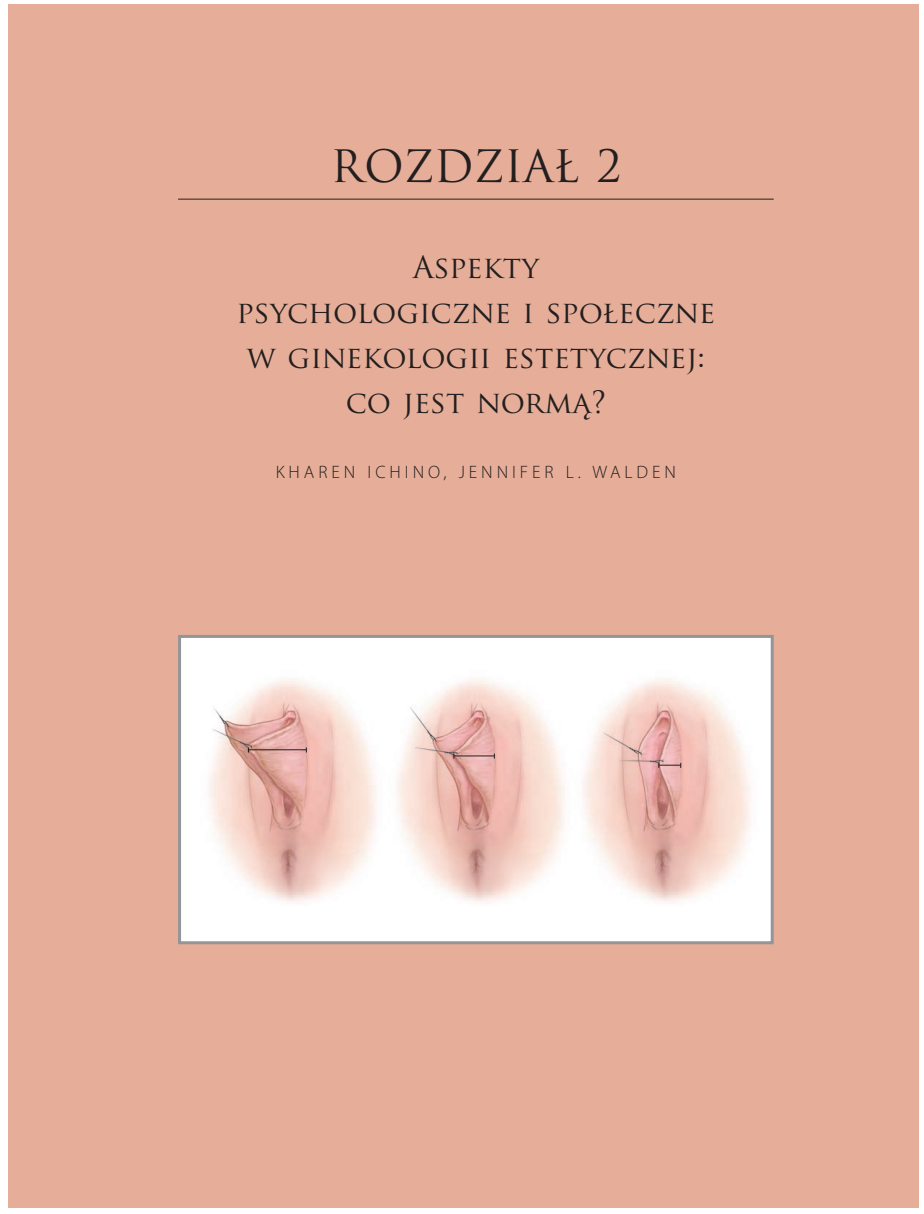
<style>
.page{position:relative;width:924px;height:1214px;background:#fff}
.page>*{position:absolute;margin:0;border:0;box-sizing:border-box;transform-origin:0 0}
.rozdział_01{font:43.5px "Trajan Pro";color:#231f20}
.rozdział_02{font:30px/45px "Trajan Pro";color:#231f20;text-align:center}
.autor{font:300 18px "Myriad Pro";letter-spacing:.22em;color:#231f20}
</style>
<div class="page">
<div style="left:8px;top:5px;width:910px;height:1203px;background:#e6ae98"></div>
<img style="left:640px;top:639px;width:129px;height:301px">
<img style="left:452px;top:639px;width:188px;height:301px">
<img style="left:182px;top:639px;width:270px;height:301px">
<hr style="left:249px;top:749px;width:57px;height:1px;background:#231f20">
<hr style="left:454px;top:755px;width:40px;height:1px;background:#231f20">
<svg style="left:658px;top:763px;width:23px;height:5px"></svg>
<div style="left:178px;top:635px;width:595px;height:309px;border:3px solid #939598"></div>
<hr style="left:178px;top:199px;width:595px;height:1px;background:#231f20">
<p class="rozdział_01" style="left:330px;top:138px;width:292px">ROZDZIAŁ 2</p>
<p class="rozdział_02" style="left:236px;top:244px;width:480px">Aspekty<br>psychologiczne i społeczne w ginekologii estetycznej: co jest normą?</p>
<p class="autor" style="left:276px;top:461px;width:402px">KHAREN ICHINO, JENNIFER L. WALDEN</p>
</div>
